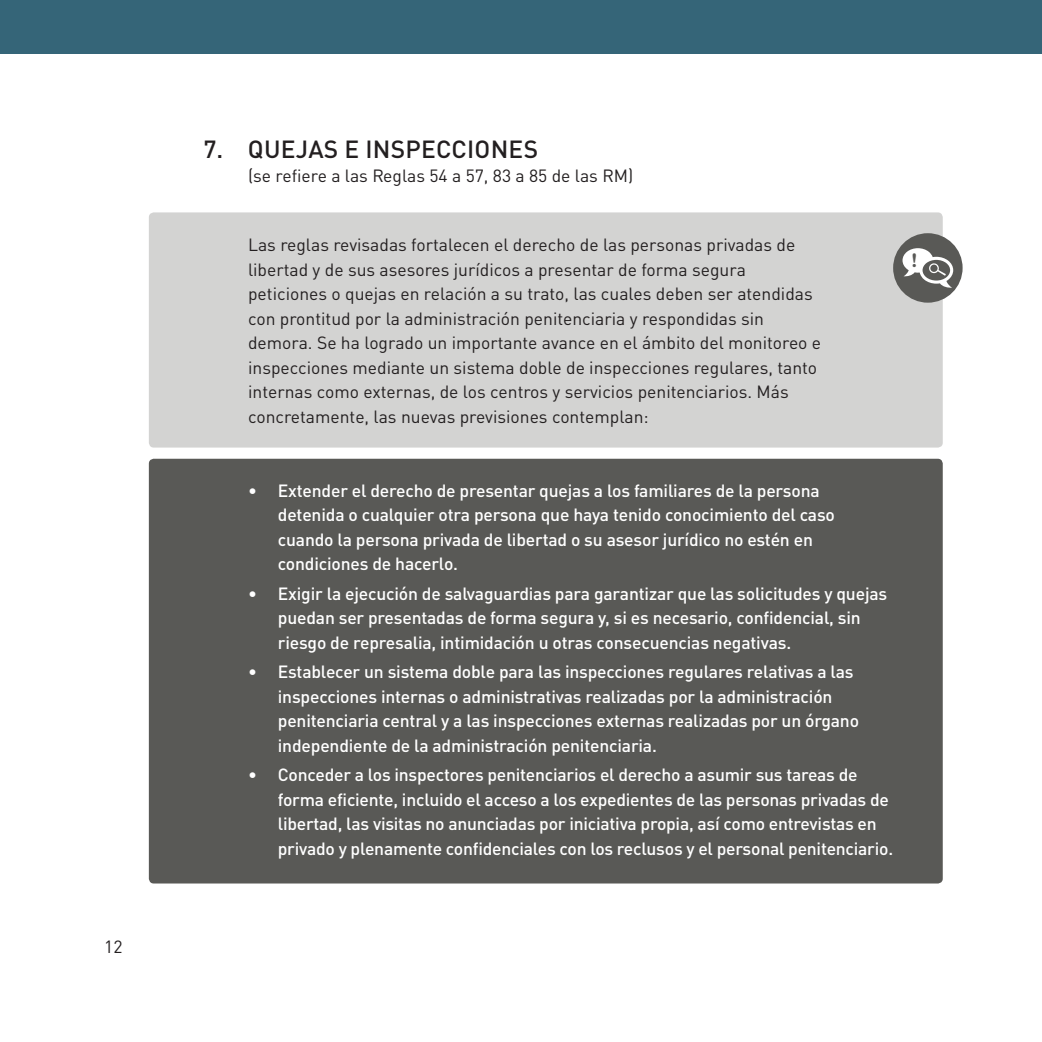
<style>
.page{position:relative;width:1042px;height:1042px;background:#fff}
.page>*{position:absolute;margin:0;border:0;box-sizing:border-box;transform-origin:0 0}
.t1{font:500 24.5px "DIN Pro";letter-spacing:.01em;color:#231f20}
.t2{font:700 19.6px "Century Std";color:#595956}
.t3{font:500 17.5px/24.5px "DIN Pro";letter-spacing:-.01em;color:#fff}
.t4{font:17.5px/24.5px "DIN Pro";color:#231f20}
</style>
<div class="page">
<div style="left:0;top:0;width:1042px;height:54px;background:#356578"></div>
<div style="left:149px;top:212px;width:794px;height:235px;background:#d3d3d2;border-radius:5px"></div>
<div style="left:893px;top:233px;width:69px;height:70px;background:#595956;border-radius:50%"></div>
<svg style="left:902px;top:248px;width:51px;height:40px"></svg>
<div style="left:149px;top:459px;width:794px;height:424px;background:#595956;border-radius:5px"></div>
<p class="t4" style="left:104px;top:932px;width:20px">12</p>
<h1 class="t1" style="left:204px;top:129px;width:336px">7. QUEJAS E INSPECCIONES</h1>
<p class="t4" style="left:248px;top:162px;width:387px">(se refiere a las Reglas 54 a 57, 83 a 85 de las RM)</p>
<p class="t4" style="left:248px;top:231px;width:574px">Las reglas revisadas fortalecen el derecho de las personas privadas de libertad y de sus asesores jurídicos a presentar de forma segura peticiones o quejas en relación a su trato, las cuales deben ser atendidas con prontitud por la administración penitenciaria y respondidas sin demora. Se ha logrado un importante avance en el ámbito del monitoreo e inspecciones mediante un sistema doble de inspecciones regulares, tanto internas como externas, de los centros y servicios penitenciarios. Más concretamente, las nuevas previsiones contemplan:</p>
<p class="t2" style="left:911px;top:248px;width:8px">!</p>
<p class="t3" style="left:278px;top:476px;width:559px;text-indent:-30px">• Extender el derecho de presentar quejas a los familiares de la persona detenida o cualquier otra persona que haya tenido conocimiento del caso cuando la persona privada de libertad o su asesor jurídico no estén en condiciones de hacerlo.</p>
<p class="t3" style="left:278px;top:579px;width:611px;text-indent:-30px">• Exigir la ejecución de salvaguardias para garantizar que las solicitudes y quejas puedan ser presentadas de forma segura y, si es necesario, confidencial, sin riesgo de represalia, intimidación u otras consecuencias negativas.</p>
<p class="t3" style="left:278px;top:658px;width:583px;text-indent:-30px">• Establecer un sistema doble para las inspecciones regulares relativas a las inspecciones internas o administrativas realizadas por la administración penitenciaria central y a las inspecciones externas realizadas por un órgano independiente de la administración penitenciaria.</p>
<p class="t3" style="left:278px;top:761px;width:617px;text-indent:-30px">• Conceder a los inspectores penitenciarios el derecho a asumir sus tareas de forma eficiente, incluido el acceso a los expedientes de las personas privadas de libertad, las visitas no anunciadas por iniciativa propia, así como entrevistas en privado y plenamente confidenciales con los reclusos y el personal penitenciario.</p>
</div>
